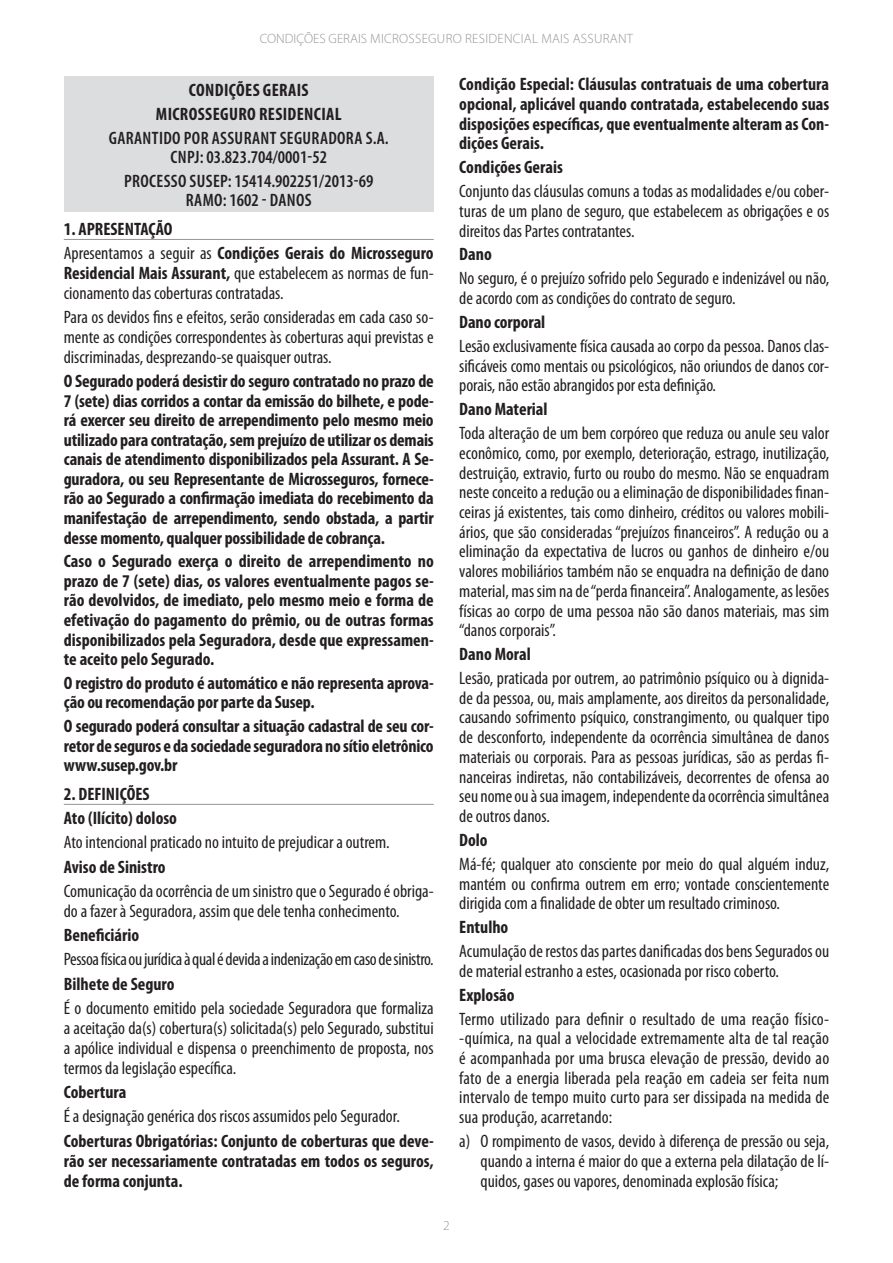
<style>
.page{position:relative;width:893px;height:1263px;background:#fff}
.page>*{position:absolute;margin:0;border:0;box-sizing:border-box;transform-origin:0 0}
.t1{font:condensed 18px/19.6px "Myriad Pro";color:#231f20;text-align:justify}
.t2{font:700 condensed 18px/19.5px "Myriad Pro";color:#231f20;text-align:justify}
.t3{font:600 condensed 18px/19.5px "Myriad Pro";letter-spacing:.02em;color:#231f20;text-align:center}
.t4{font:condensed 18px "Myriad Pro";letter-spacing:-.02em;color:#231f20}
.t5{font:700 condensed 18px/23.7px "Myriad Pro";letter-spacing:.02em;color:#231f20;text-align:center}
.t6{font:300 13.5px "Myriad Pro";letter-spacing:.02em;color:#939598}
.s1{font-weight:400}
.s2{font-weight:700}
</style>
<div class="page">
<hr style="left:64px;top:239px;width:370px;height:1px;background:#939598">
<hr style="left:64px;top:804px;width:370px;height:1px;background:#939598">
<div style="left:64px;top:77px;width:370px;height:135px;background:#dcdddf"></div>
<p class="t6" style="left:260px;top:31px;width:375px">CONDIÇÕES GERAIS MICROSSEGURO RESIDENCIAL MAIS ASSURANT</p>
<p class="t5" style="left:156px;top:78px;width:187px">CONDIÇÕES GERAIS<br>MICROSSEGURO RESIDENCIAL</p>
<p class="t3" style="left:109px;top:128px;width:282px">GARANTIDO POR ASSURANT SEGURADORA S.A.<br>CNPJ: 03.823.704/0001-52</p>
<p class="t3" style="left:124px;top:171px;width:251px">PROCESSO SUSEP: 15414.902251/2013-69<br>RAMO: 1602 - DANOS</p>
<p class="t2" style="left:64px;top:217px;width:371px;line-height:24.3px">1. APRESENTAÇÃO<br><span class="s1">Apresentamos a seguir as</span> Condições Gerais do Microsseguro</p>
<p class="t1" style="left:64px;top:263px;width:371px"><span class="s2">Residencial Mais Assurant,</span> que estabelecem as normas de fun&shy;cionamento das coberturas contratadas.</p>
<p class="t1" style="left:64px;top:308px;width:371px">Para os devidos fins e efeitos, serão consideradas em cada caso so&shy;mente as condições correspondentes às coberturas aqui previstas e discriminadas, desprezando-se quaisquer outras.</p>
<p class="t2" style="left:64px;top:372px;width:371px">O Segurado poderá desistir do seguro contratado no prazo de 7 (sete) dias corridos a contar da emissão do bilhete, e pode&shy;rá exercer seu direito de arrependimento pelo mesmo meio utilizado para contratação, sem prejuízo de utilizar os demais canais de atendimento disponibilizados pela Assurant. A Se&shy;guradora, ou seu Representante de Microsseguros, fornece&shy;rão ao Segurado a confirmação imediata do recebimento da manifestação de arrependimento, sendo obstada, a partir desse momento, qualquer possibilidade de cobrança.</p>
<p class="t2" style="left:64px;top:552px;width:371px">Caso o Segurado exerça o direito de arrependimento no prazo de 7 (sete) dias, os valores eventualmente pagos se&shy;rão devolvidos, de imediato, pelo mesmo meio e forma de efetivação do pagamento do prêmio, ou de outras formas disponibilizados pela Seguradora, desde que expressamen&shy;te aceito pelo Segurado.</p>
<p class="t2" style="left:64px;top:673px;width:371px">O registro do produto é automático e não representa aprova&shy;ção ou recomendação por parte da Susep.</p>
<p class="t2" style="left:64px;top:717px;width:371px">O segurado poderá consultar a situação cadastral de seu cor&shy;retor de seguros e da sociedade seguradora no sítio eletrônico www.susep.gov.br</p>
<p class="t2" style="left:64px;top:782px;width:115px;line-height:24.3px">2. DEFINIÇÕES<br>Ato (Ilícito) doloso</p>
<p class="t1" style="left:64px;top:833px;width:327px">Ato intencional praticado no intuito de prejudicar a outrem.</p>
<p class="t2" style="left:64px;top:857px;width:103px">Aviso de Sinistro</p>
<p class="t1" style="left:64px;top:881px;width:371px">Comunicação da ocorrência de um sinistro que o Segurado é obriga&shy;do a fazer à Seguradora, assim que dele tenha conhecimento.</p>
<p class="t2" style="left:64px;top:925px;width:77px">Beneficiário</p>
<p class="t4" style="left:64px;top:950px;width:371px">Pessoa física ou jurídica à qual é devida a indenização em caso de sinistro.</p>
<p class="t2" style="left:64px;top:974px;width:112px">Bilhete de Seguro</p>
<p class="t1" style="left:64px;top:998px;width:371px">É o documento emitido pela sociedade Seguradora que formaliza a aceitação da(s) cobertura(s) solicitada(s) pelo Segurado, substitui a apólice individual e dispensa o preenchimento de proposta, nos termos da legislação específica.</p>
<p class="t2" style="left:64px;top:1082px;width:64px">Cobertura</p>
<p class="t1" style="left:64px;top:1107px;width:338px">É a designação genérica dos riscos assumidos pelo Segurador.</p>
<p class="t2" style="left:64px;top:1131px;width:371px;line-height:20px">Coberturas Obrigatórias: Conjunto de coberturas que deve&shy;rão ser necessariamente contratadas em todos os seguros, de forma conjunta.</p>
<p class="t2" style="left:459px;top:75px;width:371px">Condição Especial: Cláusulas contratuais de uma cobertura opcional, aplicável quando contratada, estabelecendo suas disposições específicas, que eventualmente alteram as Con&shy;dições Gerais.</p>
<p class="t2" style="left:459px;top:158px;width:105px">Condições Gerais</p>
<p class="t1" style="left:459px;top:182px;width:371px">Conjunto das cláusulas comuns a todas as modalidades e/ou cober&shy;turas de um plano de seguro, que estabelecem as obrigações e os direitos das Partes contratantes.</p>
<p class="t2" style="left:459px;top:245px;width:34px">Dano</p>
<p class="t1" style="left:459px;top:269px;width:371px">No seguro, é o prejuízo sofrido pelo Segurado e indenizável ou não, de acordo com as condições do contrato de seguro.</p>
<p class="t2" style="left:459px;top:313px;width:87px">Dano corporal</p>
<p class="t1" style="left:459px;top:337px;width:371px">Lesão exclusivamente física causada ao corpo da pessoa. Danos clas&shy;sificáveis como mentais ou psicológicos, não oriundos de danos cor&shy;porais, não estão abrangidos por esta definição.</p>
<p class="t2" style="left:459px;top:400px;width:90px">Dano Material</p>
<p class="t1" style="left:459px;top:424px;width:371px">Toda alteração de um bem corpóreo que reduza ou anule seu valor econômico, como, por exemplo, deterioração, estrago, inutilização, destruição, extravio, furto ou roubo do mesmo. Não se enquadram neste conceito a redução ou a eliminação de disponibilidades finan&shy;ceiras já existentes, tais como dinheiro, créditos ou valores mobili&shy;ários, que são consideradas “prejuízos financeiros”. A redução ou a eliminação da expectativa de lucros ou ganhos de dinheiro e/ou valores mobiliários também não se enquadra na definição de dano material, mas sim na de “perda financeira”. Analogamente, as lesões físicas ao corpo de uma pessoa não são danos materiais, mas sim “danos corporais”.</p>
<p class="t2" style="left:459px;top:645px;width:73px">Dano Moral</p>
<p class="t1" style="left:459px;top:669px;width:371px">Lesão, praticada por outrem, ao patrimônio psíquico ou à dignida&shy;de da pessoa, ou, mais amplamente, aos direitos da personalidade, causando sofrimento psíquico, constrangimento, ou qualquer tipo de desconforto, independente da ocorrência simultânea de danos materiais ou corporais. Para as pessoas jurídicas, são as perdas fi&shy;nanceiras indiretas, não contabilizáveis, decorrentes de ofensa ao seu nome ou à sua imagem, independente da ocorrência simultânea de outros danos.</p>
<p class="t2" style="left:459px;top:830px;width:30px">Dolo</p>
<p class="t1" style="left:459px;top:854px;width:371px">Má-fé; qualquer ato consciente por meio do qual alguém induz, mantém ou confirma outrem em erro; vontade conscientemente dirigida com a finalidade de obter um resultado criminoso.</p>
<p class="t2" style="left:459px;top:918px;width:51px">Entulho</p>
<p class="t1" style="left:459px;top:942px;width:371px">Acumulação de restos das partes danificadas dos bens Segurados ou de material estranho a estes, ocasionada por risco coberto.</p>
<p class="t2" style="left:459px;top:985px;width:57px">Explosão</p>
<p class="t1" style="left:459px;top:1009px;width:371px">Termo utilizado para definir o resultado de uma reação físico--química, na qual a velocidade extremamente alta de tal reação é acompanhada por uma brusca elevação de pressão, devido ao fato de a energia liberada pela reação em cadeia ser feita num intervalo de tempo muito curto para ser dissipada na medida de sua produção, acarretando:</p>
<p class="t1" style="left:480px;top:1131px;width:350px;text-indent:-21px">a) O rompimento de vasos, devido à diferença de pressão ou seja, quando a interna é maior do que a externa pela dilatação de lí&shy;quidos, gases ou vapores, denominada explosão física;</p>
<p class="t6" style="left:443px;top:1218px;width:8px">2</p>
</div>
